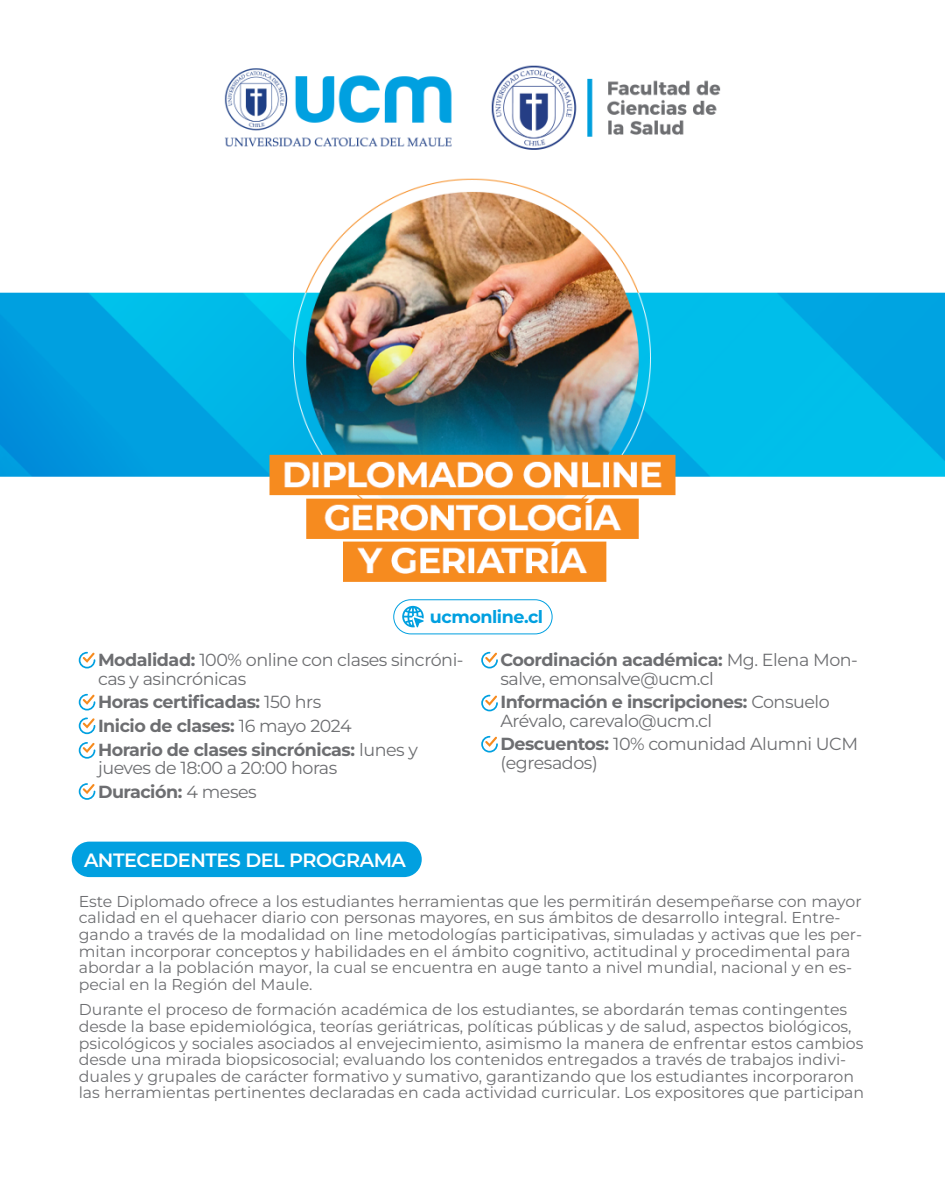
<style>
.page{position:relative;width:945px;height:1182px;background:#fff}
.page>*{position:absolute;margin:0;border:0;box-sizing:border-box;transform-origin:0 0}
.t1{font:600 19.25px "Montserrat";letter-spacing:-.025em;color:#fff}
.t2{font:17.5px/18.4px "Montserrat";letter-spacing:-.025em;color:#6d6e71}
.t3{font:700 17.5px/23.6px "Montserrat";letter-spacing:-.025em;color:#6d6e71}
.t4{font:700 17.5px "Montserrat";letter-spacing:-.025em;color:#01a0e0}
.t5{font:15.75px/16.6px "Montserrat";color:#6d6e71}
.s1{font-weight:700}
.s2{font-weight:400}
</style>
<div class="page">
<img style="left:0;top:65px;width:945px;height:570px">
<div style="left:72px;top:841px;width:350px;height:36px;background:#01a0e0;border-radius:18px"></div>
<svg style="left:79px;top:651px;width:16px;height:17px"></svg>
<svg style="left:481px;top:651px;width:17px;height:17px"></svg>
<svg style="left:481px;top:694px;width:17px;height:17px"></svg>
<svg style="left:481px;top:735px;width:17px;height:17px"></svg>
<svg style="left:79px;top:693px;width:16px;height:17px"></svg>
<svg style="left:79px;top:717px;width:16px;height:17px"></svg>
<svg style="left:79px;top:742px;width:16px;height:16px"></svg>
<svg style="left:79px;top:783px;width:16px;height:16px"></svg>
<svg style="left:402px;top:605px;width:22px;height:22px"></svg>
<div style="left:393px;top:599px;width:160px;height:35px;border:1px solid #01a0e0;border-radius:17px"></div>
<p class="t4" style="left:430px;top:605px;width:115px">ucmonline.cl</p>
<p class="t2" style="left:98px;top:650px;width:367px"><span class="s1">Modalidad:</span> 100% online con clases sincróni&shy;cas y asincrónicas</p>
<p class="t3" style="left:98px;top:689px;width:321px">Horas certificadas: <span class="s2">150 hrs<br></span>Inicio de clases: <span class="s2">16 mayo 2024<br></span>Horario de clases sincrónicas: <span class="s2">lunes y</span></p>
<p class="t2" style="left:98px;top:755px;width:241px;line-height:23.6px">jueves de 18:00 a 20:00 horas<br><span class="s1">Duración:</span> 4 meses</p>
<p class="t2" style="left:500px;top:650px;width:359px"><span class="s1">Coordinación académica:</span> Mg. Elena Mon&shy;salve, emonsalve@ucm.cl</p>
<p class="t2" style="left:500px;top:692px;width:331px"><span class="s1">Información e inscripciones:</span> Consuelo<br>Arévalo, carevalo@ucm.cl</p>
<p class="t2" style="left:500px;top:734px;width:359px"><span class="s1">Descuentos:</span> 10% comunidad Alumni UCM (egresados)</p>
<p class="t1" style="left:84px;top:846px;width:323px">ANTECEDENTES DEL PROGRAMA</p>
<p class="t5" style="left:79px;top:892px;width:785px">Este Diplomado ofrece a los estudiantes herramientas que les permitirán desempeñarse con mayor calidad en el quehacer diario con personas mayores, en sus ámbitos de desarrollo integral. Entre&shy;gando a través de la modalidad on line metodologías participativas, simuladas y activas que les per&shy;mitan incorporar conceptos y habilidades en el ámbito cognitivo, actitudinal y procedimental para abordar a la población mayor, la cual se encuentra en auge tanto a nivel mundial, nacional y en es&shy;pecial en la Región del Maule.</p>
<p class="t5" style="left:79px;top:1000px;width:787px">Durante el proceso de formación académica de los estudiantes, se abordarán temas contingentes desde la base epidemiológica, teorías geriátricas, políticas públicas y de salud, aspectos biológicos, psicológicos y sociales asociados al envejecimiento, asimismo la manera de enfrentar estos cambios desde una mirada biopsicosocial; evaluando los contenidos entregados a través de trabajos indivi&shy;duales y grupales de carácter formativo y sumativo, garantizando que los estudiantes incorporaron las herramientas pertinentes declaradas en cada actividad curricular. Los expositores que participan</p>
</div>
